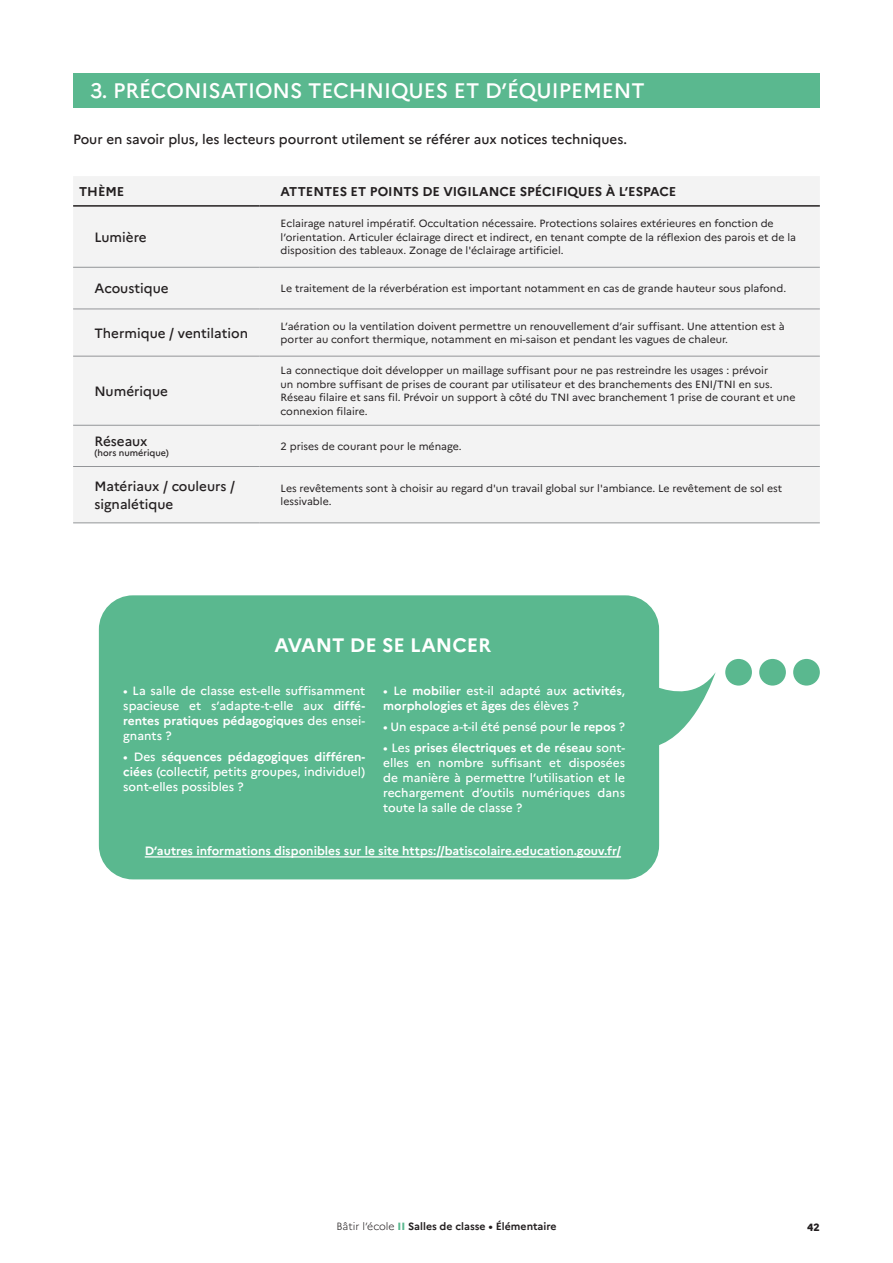
<style>
.page{position:relative;width:893px;height:1263px;background:#fff}
.page>*{position:absolute;margin:0;border:0;box-sizing:border-box;transform-origin:0 0}
.t1{font:500 21px "Marianne";color:#fff}
.t2{font:700 19.5px "Marianne";color:#fff}
.t3{font:500 13.5px "Marianne";color:#231f20}
.t4{font:700 12.75px "Marianne";color:#231f20}
.t5{font:500 12px/15px "Marianne";color:#fff;text-align:justify}
.t6{font:700 12px/15px "Marianne";color:#fff}
.t7{font:10.5px/13.5px "Marianne";color:#231f20}
.t8{font:700 10.5px "Marianne";color:#231f20}
.t9{font:800 10.5px "Marianne";color:#231f20}
.t10{font:500 9px "Marianne";color:#231f20}
.s1{font-weight:700}
.s2{font-weight:500}
.s3{font-weight:300}
.s4{font-weight:800;color:#5ab88f}
</style>
<div class="page">
<div style="left:793px;top:659px;width:27px;height:27px;background:#5ab88f;border-radius:50%"></div>
<div style="left:759px;top:659px;width:27px;height:27px;background:#5ab88f;border-radius:50%"></div>
<div style="left:725px;top:659px;width:27px;height:27px;background:#5ab88f;border-radius:50%"></div>
<div style="left:99px;top:595px;width:560px;height:284px;background:#5ab88f;border-radius:34px"></div>
<svg style="left:659px;top:672px;width:57px;height:74px"></svg>
<div style="left:73px;top:73px;width:747px;height:34px;background:#5ab88f"></div>
<hr style="left:145px;top:856px;width:476px;height:1px;background:#fff">
<div style="left:73px;top:176px;width:747px;height:347px;background:#f3f3f3"></div>
<hr style="left:73px;top:267px;width:186px;height:1px;background:#939598">
<hr style="left:259px;top:267px;width:561px;height:1px;background:#939598">
<hr style="left:73px;top:309px;width:186px;height:1px;background:#939598">
<hr style="left:259px;top:309px;width:561px;height:1px;background:#939598">
<hr style="left:73px;top:356px;width:186px;height:1px;background:#939598">
<hr style="left:259px;top:356px;width:561px;height:1px;background:#939598">
<hr style="left:73px;top:425px;width:186px;height:1px;background:#939598">
<hr style="left:259px;top:425px;width:561px;height:1px;background:#939598">
<hr style="left:73px;top:466px;width:186px;height:1px;background:#939598">
<hr style="left:259px;top:466px;width:561px;height:1px;background:#939598">
<hr style="left:73px;top:523px;width:186px;height:1px;background:#939598">
<hr style="left:259px;top:523px;width:561px;height:1px;background:#939598">
<hr style="left:73px;top:205px;width:186px;height:2px;background:#231f20">
<hr style="left:259px;top:205px;width:561px;height:2px;background:#231f20">
<p class="t1" style="left:90px;top:78px;width:556px">3. PRÉCONISATIONS TECHNIQUES ET D’ÉQUIPEMENT</p>
<p class="t3" style="left:73px;top:131px;width:555px">Pour en savoir plus, les lecteurs pourront utilement se référer aux notices techniques.</p>
<p class="t4" style="left:79px;top:183px;width:47px">THÈME</p>
<p class="t4" style="left:281px;top:183px;width:397px">ATTENTES ET POINTS DE VIGILANCE SPÉCIFIQUES À L’ESPACE</p>
<p class="t3" style="left:94px;top:229px;width:54px">Lumière</p>
<p class="t7" style="left:281px;top:217px;width:517px">Eclairage naturel impératif. Occultation nécessaire. Protections solaires extérieures en fonction de l’orientation. Articuler éclairage direct et indirect, en tenant compte de la réflexion des parois et de la disposition des tableaux. Zonage de l'éclairage artificiel.</p>
<p class="t3" style="left:94px;top:280px;width:76px">Acoustique</p>
<p class="t7" style="left:281px;top:281px;width:507px">Le traitement de la réverbération est important notamment en cas de grande hauteur sous plafond.</p>
<p class="t3" style="left:94px;top:325px;width:155px">Thermique / ventilation</p>
<p class="t7" style="left:281px;top:319px;width:505px">L’aération ou la ventilation doivent permettre un renouvellement d’air suffisant. Une attention est à porter au confort thermique, notamment en mi-saison et pendant les vagues de chaleur.</p>
<p class="t3" style="left:94px;top:383px;width:75px">Numérique</p>
<p class="t7" style="left:281px;top:364px;width:516px">La connectique doit développer un maillage suffisant pour ne pas restreindre les usages : prévoir<br>un nombre suffisant de prises de courant par utilisateur et des branchements des ENI/TNI en sus.<br>Réseau filaire et sans fil. Prévoir un support à côté du TNI avec branchement 1 prise de courant et une connexion filaire.</p>
<p class="t3" style="left:94px;top:433px;width:55px">Réseaux</p>
<p class="t10" style="left:94px;top:447px;width:76px">(hors numérique)</p>
<p class="t3" style="left:94px;top:477px;width:142px">Matériaux / couleurs /</p>
<p class="t3" style="left:94px;top:496px;width:80px">signalétique</p>
<p class="t7" style="left:281px;top:439px;width:182px">2 prises de courant pour le ménage.</p>
<p class="t7" style="left:281px;top:481px;width:503px">Les revêtements sont à choisir au regard d'un travail global sur l'ambiance. Le revêtement de sol est lessivable.</p>
<p class="t2" style="left:275px;top:633px;width:218px">AVANT DE SE LANCER</p>
<p class="t5" style="left:123px;top:683px;width:243px">• La salle de classe est-elle suffisamment spacieuse et s’adapte-t-elle aux <span class="s1">diffé&shy;rentes pratiques pédagogiques</span> des ensei&shy;gnants ?</p>
<p class="t5" style="left:123px;top:749px;width:243px">• Des <span class="s1">séquences pédagogiques différen&shy;ciées</span> (collectif, petits groupes, individuel) sont-elles possibles ?</p>
<p class="t6" style="left:383px;top:683px;width:243px"><span class="s2">• Le</span> mobilier <span class="s2">est-il adapté aux</span> activités<span class="s2">, </span>morphologies <span class="s2">et</span> âges <span class="s2">des élèves ?</span></p>
<p class="t5" style="left:383px;top:719px;width:243px">• Un espace a-t-il été pensé pour <span class="s1">le repos</span> ?</p>
<p class="t5" style="left:383px;top:740px;width:243px">• Les <span class="s1">prises électriques et de réseau</span> sont&shy;elles en nombre suffisant et disposées de manière à permettre l’utilisation et le rechargement d’outils numériques dans toute la salle de classe ?</p>
<p class="t6" style="left:145px;top:843px;width:478px">D’autres informations disponibles sur le site https://batiscolaire.education.gouv.fr/</p>
<p class="t8" style="left:336px;top:1220px;width:222px"><span class="s3">Bâtir l’école</span> <span class="s4">II</span> Salles de classe • Élémentaire</p>
<p class="t9" style="left:807px;top:1221px;width:14px">42</p>
</div>
